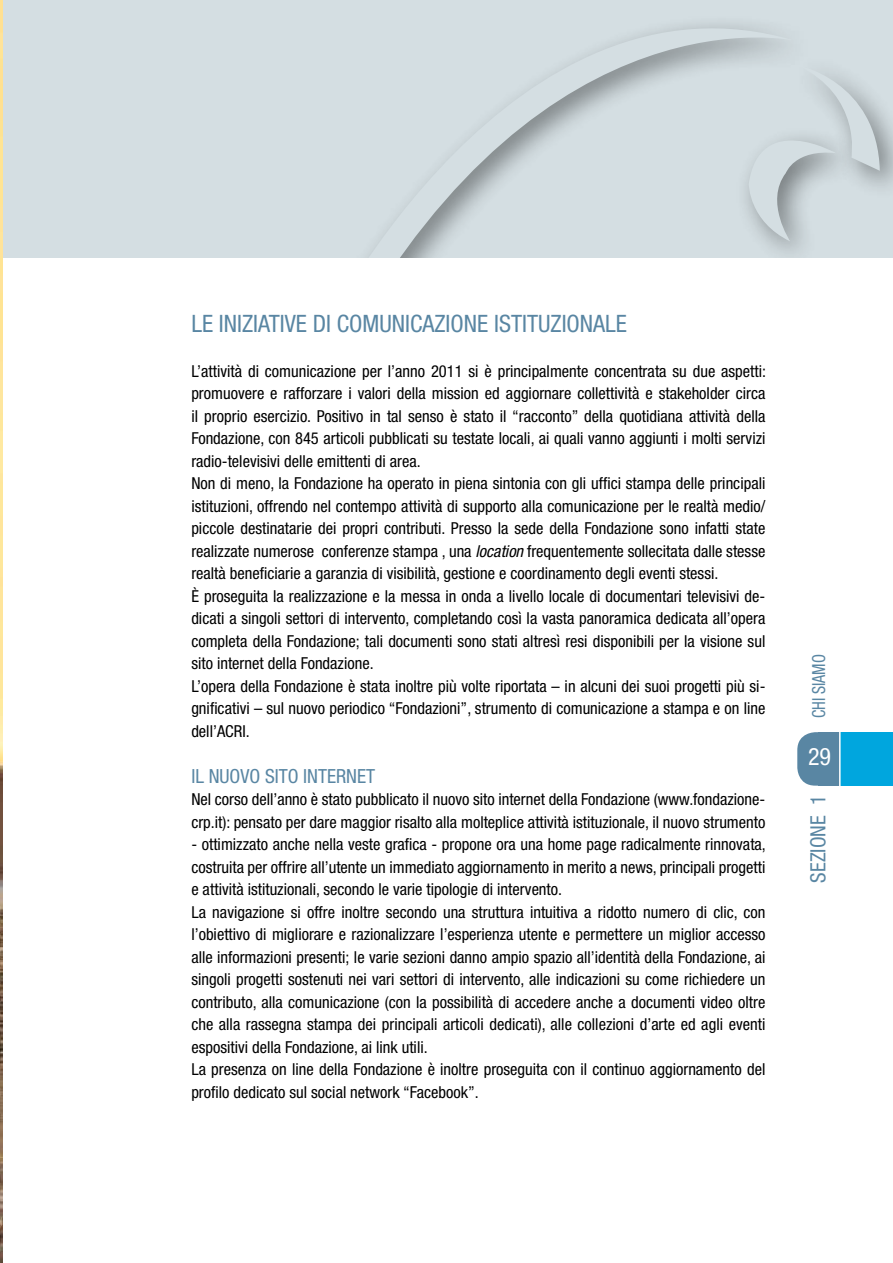
<style>
.page{position:relative;width:893px;height:1263px;background:#fff}
.page>*{position:absolute;margin:0;border:0;box-sizing:border-box;transform-origin:0 0}
.t1{font:condensed 24px "Helvetica Neue LT Std";color:#5986a3}
.t2{font:condensed 24px "Helvetica Neue LT Std";color:#fff}
.t3{font:condensed 21px "Helvetica Neue LT Std";color:#5986a3}
.t4{font:condensed 19.5px "Helvetica Neue LT Std";color:#5986a3}
.t5{font:condensed 18px "Helvetica Neue LT Std";color:#5986a3;scale:.9 1}
.t6{font:condensed 16.5px/22.5px "Helvetica Neue LT Std";color:#000}
.s1{font-style:italic}
</style>
<div class="page">
<div style="left:797px;top:732px;width:42px;height:54px;background:#5986a3;border-radius:18px"></div>
<div style="left:0;top:0;width:893px;height:258px;background:#d4dee2"></div>
<svg style="left:369px;top:24px;width:415px;height:234px"></svg>
<div style="left:735px;top:126px;width:128px;height:132px;background:#000;opacity:.45"></div>
<div style="left:789px;top:53px;width:104px;height:148px;background:#000;opacity:.45"></div>
<svg style="left:749px;top:65px;width:131px;height:176px"></svg>
<div style="left:839px;top:732px;width:54px;height:54px;background:#00a6de"></div>
<div style="left:818px;top:732px;width:21px;height:54px;background:#5986a3"></div>
<hr style="left:839px;top:730px;width:2px;height:58px;background:#fff">
<img style="left:0;top:0;width:3px;height:1263px">
<h1 class="t1" style="left:191px;top:309px;width:437px">LE INIZIATIVE DI COMUNICAZIONE ISTITUZIONALE</h1>
<p class="t6" style="left:191px;top:360px;width:576px">L’attività di comunicazione per l’anno 2011 si è principalmente concentrata su due aspetti: promuovere e rafforzare i valori della mission ed aggiornare collettività e stakeholder circa il proprio esercizio. Positivo in tal senso è stato il “racconto” della quotidiana attività della Fondazione, con 845 articoli pubblicati su testate locali, ai quali vanno aggiunti i molti servizi radio-televisivi delle emittenti di area.<br>Non di meno, la Fondazione ha operato in piena sintonia con gli uffici stampa delle principali istituzioni, offrendo nel contempo attività di supporto alla comunicazione per le realtà medio/ piccole destinatarie dei propri contributi. Presso la sede della Fondazione sono infatti state realizzate numerose conferenze stampa , una <span class="s1">location</span> frequentemente sollecitata dalle stesse realtà beneficiarie a garanzia di visibilità, gestione e coordinamento degli eventi stessi.<br>È proseguita la realizzazione e la messa in onda a livello locale di documentari televisivi de&shy;dicati a singoli settori di intervento, completando così la vasta panoramica dedicata all’opera completa della Fondazione; tali documenti sono stati altresì resi disponibili per la visione sul sito internet della Fondazione.<br>L’opera della Fondazione è stata inoltre più volte riportata – in alcuni dei suoi progetti più si&shy;gnificativi – sul nuovo periodico “Fondazioni”, strumento di comunicazione a stampa e on line dell’ACRI.</p>
<p class="t4" style="left:191px;top:765px;width:185px">IL NUOVO SITO INTERNET</p>
<p class="t6" style="left:191px;top:788px;width:576px">Nel corso dell’anno è stato pubblicato il nuovo sito internet della Fondazione (www.fondazione&shy;crp.it): pensato per dare maggior risalto alla molteplice attività istituzionale, il nuovo strumento</p>
<p class="t6" style="left:191px;top:833px;width:576px">- ottimizzato anche nella veste grafica - propone ora una home page radicalmente rinnovata, costruita per offrire all’utente un immediato aggiornamento in merito a news, principali progetti e attività istituzionali, secondo le varie tipologie di intervento.<br>La navigazione si offre inoltre secondo una struttura intuitiva a ridotto numero di clic, con l’obiettivo di migliorare e razionalizzare l’esperienza utente e permettere un miglior accesso alle informazioni presenti; le varie sezioni danno ampio spazio all’identità della Fondazione, ai singoli progetti sostenuti nei vari settori di intervento, alle indicazioni su come richiedere un contributo, alla comunicazione (con la possibilità di accedere anche a documenti video oltre che alla rassegna stampa dei principali articoli dedicati), alle collezioni d’arte ed agli eventi espositivi della Fondazione, ai link utili.<br>La presenza on line della Fondazione è inoltre proseguita con il continuo aggiornamento del profilo dedicato sul social network “Facebook”.</p>
<p class="t5" style="left:808px;top:718px;width:73px;rotate:-90deg">CHI SIAMO</p>
<h1 class="t2" style="left:808px;top:743px;width:25px">29</h1>
<p class="t3" style="left:806px;top:883px;width:89px;rotate:-90deg">SEZIONE 1</p>
</div>
